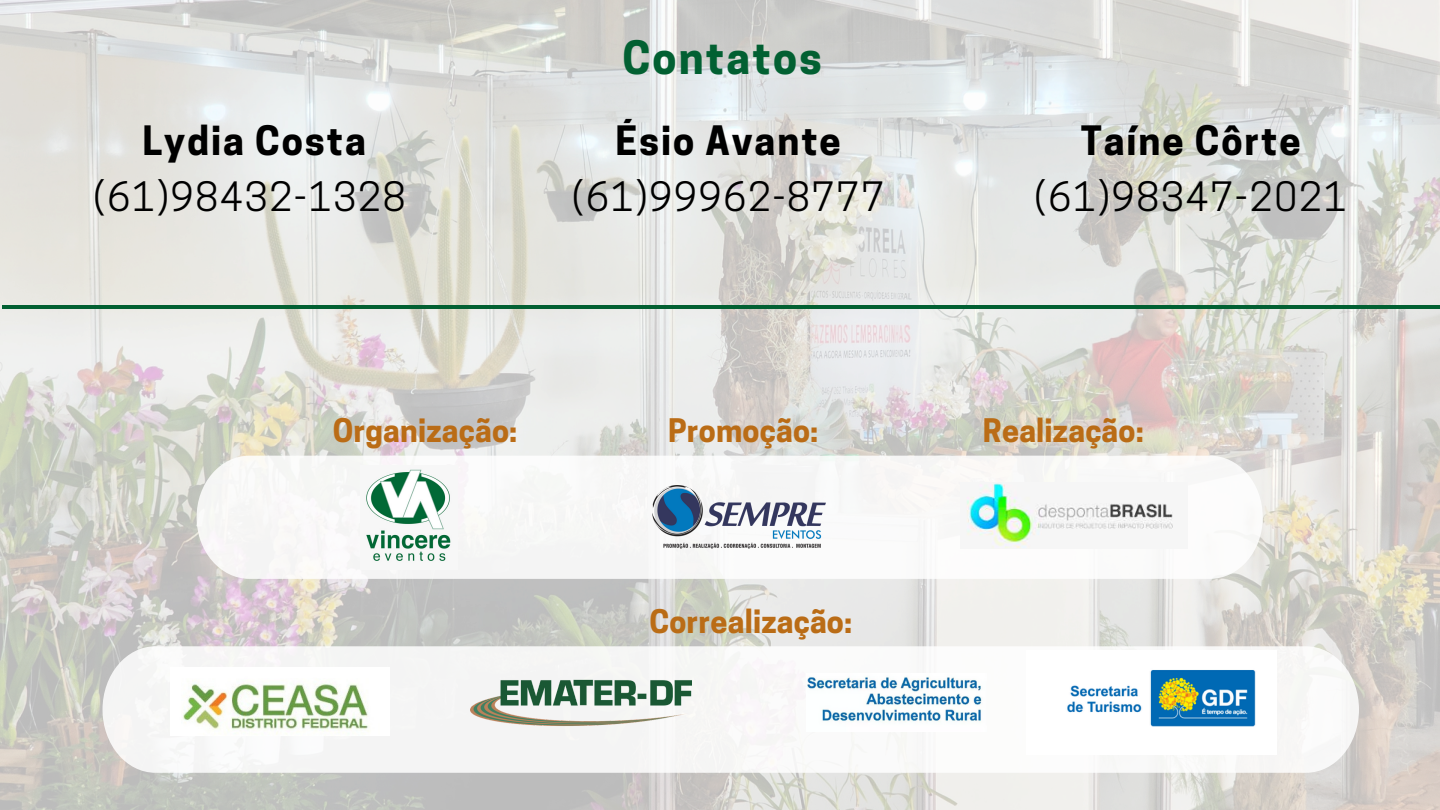
<style>
.page{position:relative;width:1440px;height:810px;background:#fff}
.page>*{position:absolute;margin:0;border:0;box-sizing:border-box;transform-origin:0 0}
.t1{font:700 43.1px "Cooper Hewitt";letter-spacing:.05em;color:#026032}
.t2{font:38px/56.2px "Cooper Hewitt";letter-spacing:.05em;color:#000;text-align:center}
.t3{font:700 30.5px "Cooper Hewitt";letter-spacing:.005em;color:#ba6c16}
.s1{font-weight:700}
</style>
<div class="page">
<img style="left:0;top:0;width:1440px;height:810px">
<hr style="left:2px;top:306px;width:1438px;height:3px;background:#026032">
<svg style="left:197px;top:456px;width:1066px;height:123px"></svg>
<img style="left:652px;top:485px;width:173px;height:63px">
<img style="left:361px;top:466px;width:97px;height:103px">
<img style="left:960px;top:482px;width:228px;height:66px">
<div style="left:103px;top:646px;width:1256px;height:127px;background:#f7f6f5"></div>
<img style="left:170px;top:668px;width:219px;height:67px">
<img style="left:470px;top:679px;width:222px;height:48px">
<img style="left:806px;top:673px;width:180px;height:59px">
<img style="left:1027px;top:651px;width:250px;height:103px">
<p class="t1" style="left:622px;top:41px;width:201px">Contatos</p>
<p class="t2" style="left:94px;top:117px;width:314px"><span class="s1">Lydia Costa </span>(61)98432-1328</p>
<p class="t2" style="left:572px;top:117px;width:314px"><span class="s1">Ésio Avante </span>(61)99962-8777</p>
<p class="t2" style="left:1035px;top:117px;width:314px"><span class="s1">Taíne Côrte </span>(61)98347-2021</p>
<p class="t3" style="left:333px;top:419px;width:186px">Organização:</p>
<p class="t3" style="left:668px;top:419px;width:152px">Promoção:</p>
<p class="t3" style="left:983px;top:419px;width:162px">Realização:</p>
<p class="t3" style="left:649px;top:610px;width:204px">Correalização:</p>
</div>
